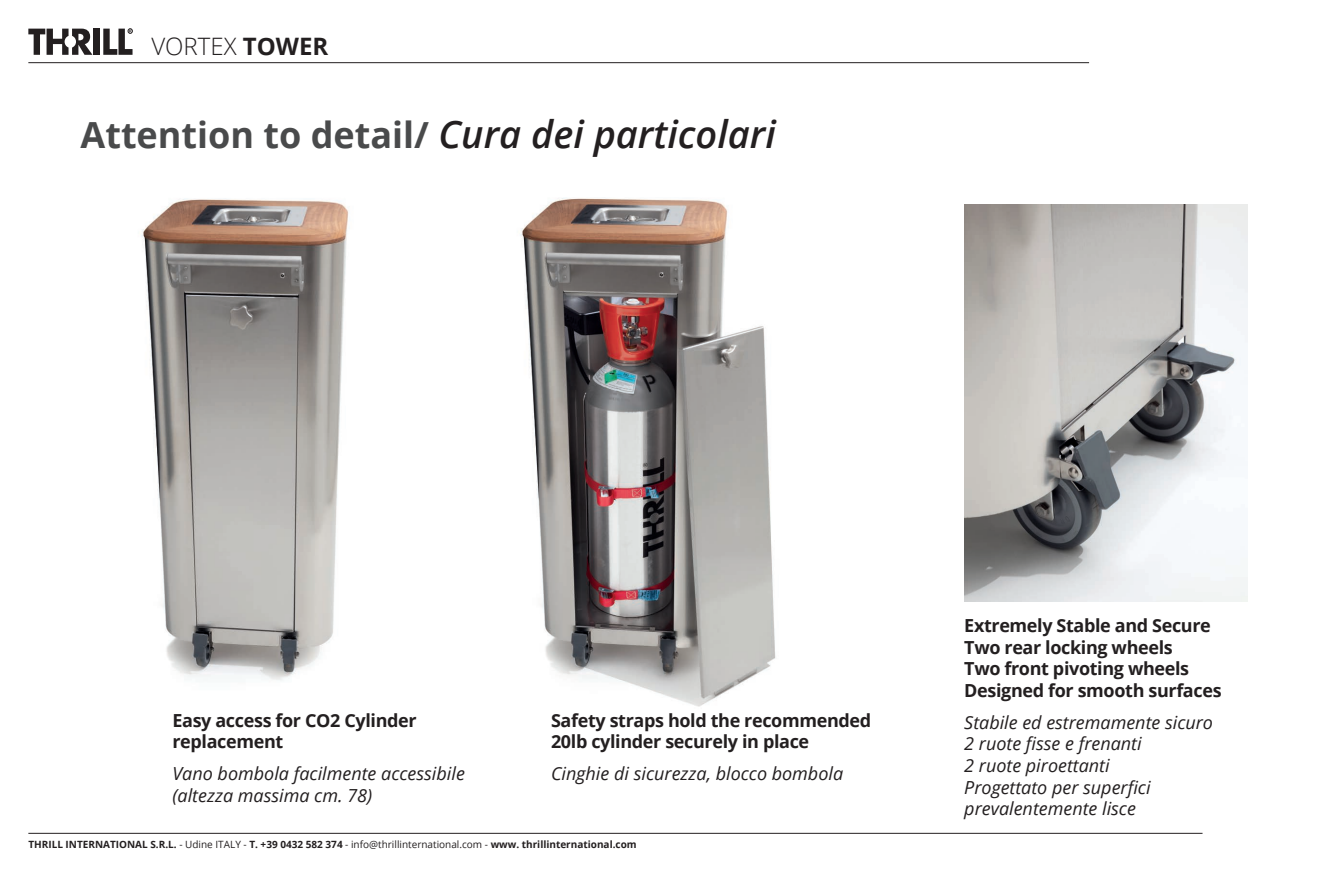
<style>
.page{position:relative;width:1333px;height:879px;background:#fff}
.page>*{position:absolute;margin:0;border:0;box-sizing:border-box;transform-origin:0 0}
.t1{font:700 36px "Open Sans";color:#494a4b}
.t2{font:300 24px "Open Sans";color:#231f20}
.t3{font:italic 18px/21.6px "Open Sans";color:#231f20}
.t4{font:700 18px/21.6px "Open Sans";letter-spacing:-.02em;color:#231f20}
.t5{font:700 10px "Open Sans";color:#231f20}
.s1{font-weight:700}
.s2{font-weight:600;font-style:italic;font-size:38px;color:#231f20}
.s3{font-weight:400}
.s4{font-weight:700;font-style:normal}
</style>
<div class="page">
<svg style="left:28px;top:29px;width:64px;height:26px"></svg>
<div style="left:93px;top:29px;width:7px;height:26px;background:#231f20"></div>
<svg style="left:103px;top:28px;width:30px;height:27px"></svg>
<hr style="left:28px;top:62px;width:1061px;height:1px;background:#231f20">
<hr style="left:28px;top:833px;width:1174px;height:1px;background:#231f20">
<img style="left:520px;top:198px;width:256px;height:509px">
<img style="left:141px;top:198px;width:208px;height:483px">
<img style="left:964px;top:205px;width:283px;height:396px">
<h2 class="t2" style="left:151px;top:30px;width:178px">VORTEX <span class="s1">TOWER</span></h2>
<p class="t1" style="left:81px;top:110px;width:696px">Attention to detail/ <span class="s2">Cura dei particolari</span></p>
<p class="t4" style="left:172px;top:709px;width:246px">Easy access for CO2 Cylinder replacement</p>
<p class="t3" style="left:172px;top:762px;width:294px">Vano bombola facilmente accessibile (altezza massima cm. 78)</p>
<p class="t4" style="left:551px;top:709px;width:322px">Safety straps hold the recommended<br>20lb cylinder securely in place</p>
<p class="t3" style="left:551px;top:762px;width:294px">Cinghie di sicurezza, blocco bombola</p>
<p class="t5" style="left:28px;top:837px;width:610px">THRILL INTERNATIONAL S.R.L. <span class="s3">- Udine ITALY -</span> T. +39 0432 582 374 <span class="s3">- info@thrillinternational.com -</span> www. thrillinternational.com</p>
<p class="t4" style="left:964px;top:614px;width:248px">Extremely Stable and Secure</p>
<p class="t4" style="left:964px;top:636px;width:210px">Two rear locking wheels</p>
<p class="t4" style="left:964px;top:657px;width:226px">Two front pivoting wheels</p>
<p class="t3" style="left:964px;top:674px;width:259px;line-height:32px"><span class="s4">Designed for smooth surfaces<br></span>Stabile ed estremamente sicuro</p>
<p class="t3" style="left:964px;top:732px;width:179px">2 ruote fisse e frenanti</p>
<p class="t3" style="left:964px;top:754px;width:147px">2 ruote piroettanti</p>
<p class="t3" style="left:964px;top:776px;width:188px">Progettato per superfici prevalentemente lisce</p>
</div>
